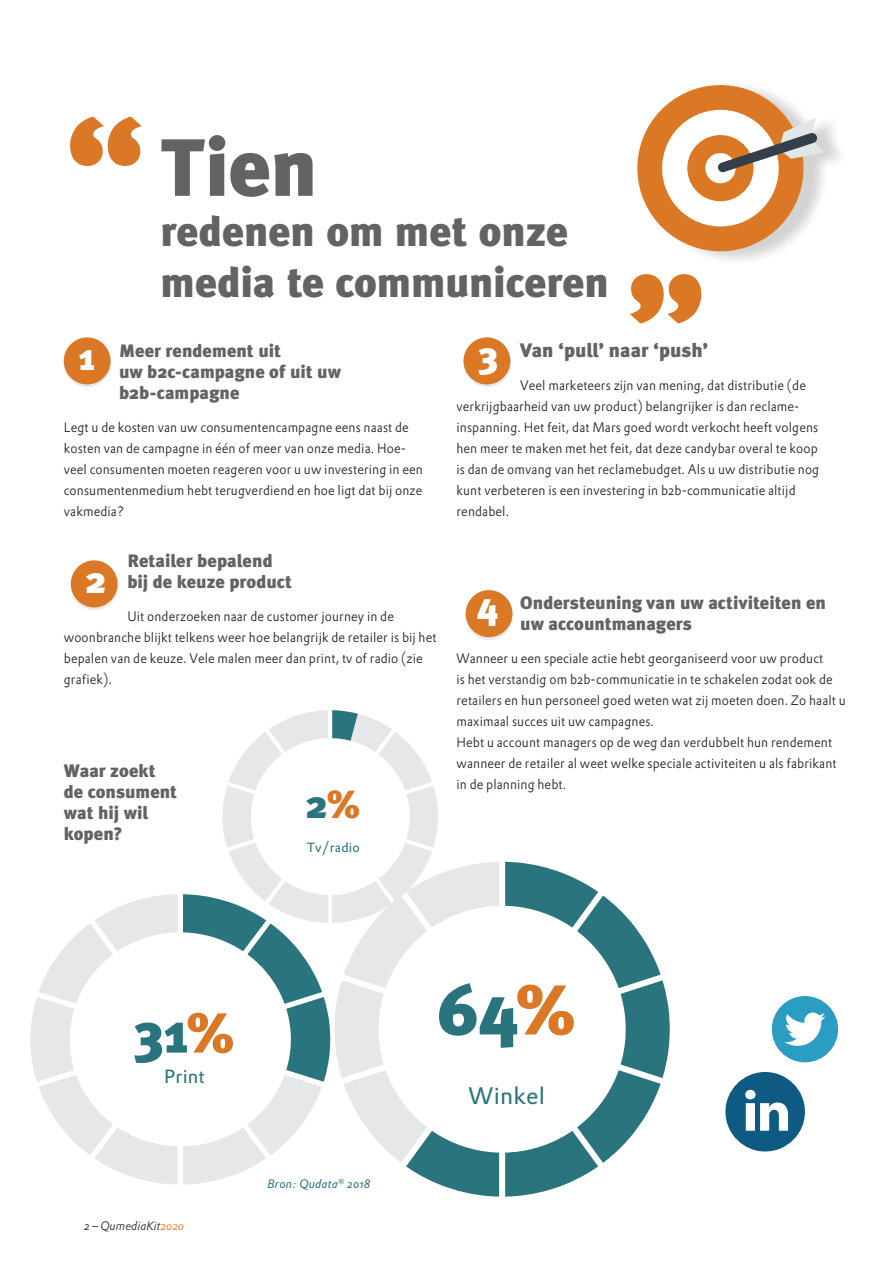
<style>
.page{position:relative;width:893px;height:1263px;background:#fff}
.page>*{position:absolute;margin:0;border:0;box-sizing:border-box;transform-origin:0 0}
.t1{font:900 150px "Meta Plus";color:#db7826}
.t2{font:900 81px "Meta Plus";color:#636366}
.t3{font:900 70.2px "Meta Plus";color:#2a757d}
.t4{font:900 56.25px "Meta Plus";color:#2a757d}
.t5{font:900 42px/50.4px "Meta Plus";letter-spacing:-.005em;color:#636366}
.t6{font:900 39.15px "Meta Plus";color:#2a757d}
.t7{font:900 37.35px "Meta Plus";color:#fff}
.t8{font:23.4px "DTL Prokyon ST";letter-spacing:.01em;color:#2a757d}
.t9{font:900 19.5px "Meta Plus";color:#636366}
.t10{font:18.75px "DTL Prokyon ST";letter-spacing:.01em;color:#2a757d}
.t11{font:900 18px/21px "Meta Plus";color:#636366}
.t12{font:13.5px/21px "DTL Prokyon ST Light";letter-spacing:.01em;color:#231f20;scale:.94 1}
.t13{font:13.05px "DTL Prokyon ST";letter-spacing:.01em;color:#2a757d}
.t14{font:italic 12px "DTL Prokyon ST Light";color:#231f20}
.t15{font:italic 12px "DTL Prokyon ST";letter-spacing:.01em;color:#2a757d}
.s1{color:#db7826}
.s2{color:#f36c21}
</style>
<div class="page">
<div style="left:644px;top:81px;width:206px;height:185px;background:#231f20;opacity:.2"></div>
<svg style="left:637px;top:81px;width:189px;height:182px"></svg>
<div style="left:63px;top:339px;width:48px;height:48px;background:#231f20;opacity:.1"></div>
<div style="left:64px;top:337px;width:47px;height:47px;background:#db7826;border-radius:50%"></div>
<div style="left:70px;top:562px;width:48px;height:48px;background:#231f20;opacity:.1"></div>
<div style="left:71px;top:560px;width:47px;height:47px;background:#db7826;border-radius:50%"></div>
<div style="left:465px;top:591px;width:48px;height:49px;background:#231f20;opacity:.1"></div>
<div style="left:466px;top:590px;width:46px;height:47px;background:#db7826;border-radius:50%"></div>
<div style="left:463px;top:339px;width:48px;height:48px;background:#231f20;opacity:.1"></div>
<div style="left:463px;top:337px;width:47px;height:47px;background:#db7826;border-radius:50%"></div>
<div style="left:725px;top:1072px;width:80px;height:79px;background:#0f5a83;border-radius:50%"></div>
<svg style="left:745px;top:1090px;width:43px;height:41px"></svg>
<div style="left:772px;top:996px;width:66px;height:66px;background:#2b9dc2;border-radius:50%"></div>
<svg style="left:784px;top:1012px;width:41px;height:34px"></svg>
<svg style="left:505px;top:862px;width:165px;height:334px"></svg>
<svg style="left:30px;top:710px;width:469px;height:486px"></svg>
<h1 class="t1" style="left:66px;top:86px;width:80px">“</h1>
<h2 class="t2" style="left:161px;top:120px;width:158px">Tien</h2>
<h3 class="t5" style="left:161px;top:206px;width:450px">redenen om met onze media te communiceren</h3>
<h1 class="t1" style="left:706px;top:354px;width:80px;rotate:-180deg">“</h1>
<h3 class="t11" style="left:119px;top:340px;width:223px">Meer rendement uit<br>uw b2c-campagne of uit uw b2b-campagne</h3>
<p class="t12" style="left:64px;top:416px;width:383px">Legt u de kosten van uw consumentencampagne eens naast de kosten van de campagne in één of meer van onze media. Hoe&shy;veel consumenten moeten reageren voor u uw investering in een consumentenmedium hebt terugverdiend en hoe ligt dat bij onze vakmedia?</p>
<h3 class="t11" style="left:127px;top:550px;width:166px">Retailer bepalend bij de keuze product</h3>
<p class="t12" style="left:64px;top:605px;width:398px;text-indent:64px">Uit onderzoeken naar de customer journey in de woonbranche blijkt telkens weer hoe belangrijk de retailer is bij het bepalen van de keuze. Vele malen meer dan print, tv of radio (zie grafiek).</p>
<h3 class="t7" style="left:79px;top:335px;width:17px">1</h3>
<h3 class="t7" style="left:85px;top:558px;width:22px">2</h3>
<h3 class="t11" style="left:64px;top:760px;width:115px">Waar zoekt de consument wat hij wil kopen?</h3>
<h3 class="t6" style="left:306px;top:782px;width:56px">2<span class="s1">%</span></h3>
<p class="t13" style="left:307px;top:839px;width:55px">Tv/radio</p>
<h3 class="t9" style="left:520px;top:339px;width:189px">Van ‘pull’ naar ‘push’</h3>
<p class="t12" style="left:456px;top:374px;width:387px;text-indent:64px">Veel marketeers zijn van mening, dat distributie (de verkrijgbaarheid van uw product) belangrijker is dan reclame&shy;inspanning. Het feit, dat Mars goed wordt verkocht heeft volgens hen meer te maken met het feit, dat deze candybar overal te koop is dan de omvang van het reclamebudget. Als u uw distributie nog kunt verbeteren is een investering in b2b-communicatie altijd rendabel.</p>
<h3 class="t7" style="left:478px;top:333px;width:21px">3</h3>
<h3 class="t11" style="left:520px;top:592px;width:307px">Ondersteuning van uw activiteiten en uw accountmanagers</h3>
<p class="t12" style="left:456px;top:647px;width:416px">Wanneer u een speciale actie hebt georganiseerd voor uw product<br>is het verstandig om b2b-communicatie in te schakelen zodat ook de retailers en hun personeel goed weten wat zij moeten doen. Zo haalt u maximaal succes uit uw campagnes.<br>Hebt u account managers op de weg dan verdubbelt hun rendement wanneer de retailer al weet welke speciale activiteiten u als fabrikant in de planning hebt.</p>
<h3 class="t7" style="left:477px;top:584px;width:23px">4</h3>
<h3 class="t4" style="left:134px;top:1000px;width:102px">31<span class="s1">%</span></h3>
<h3 class="t10" style="left:164px;top:1064px;width:42px">Print</h3>
<p class="t14" style="left:84px;top:1218px;width:101px">2 – QumediaKit<span class="s2">2020</span></p>
<p class="t15" style="left:267px;top:1176px;width:105px">Bron: Qudata<sup>®</sup> 2018</p>
<h3 class="t3" style="left:437px;top:969px;width:140px">64<span class="s1">%</span></h3>
<h3 class="t8" style="left:469px;top:1080px;width:78px">Winkel</h3>
</div>
